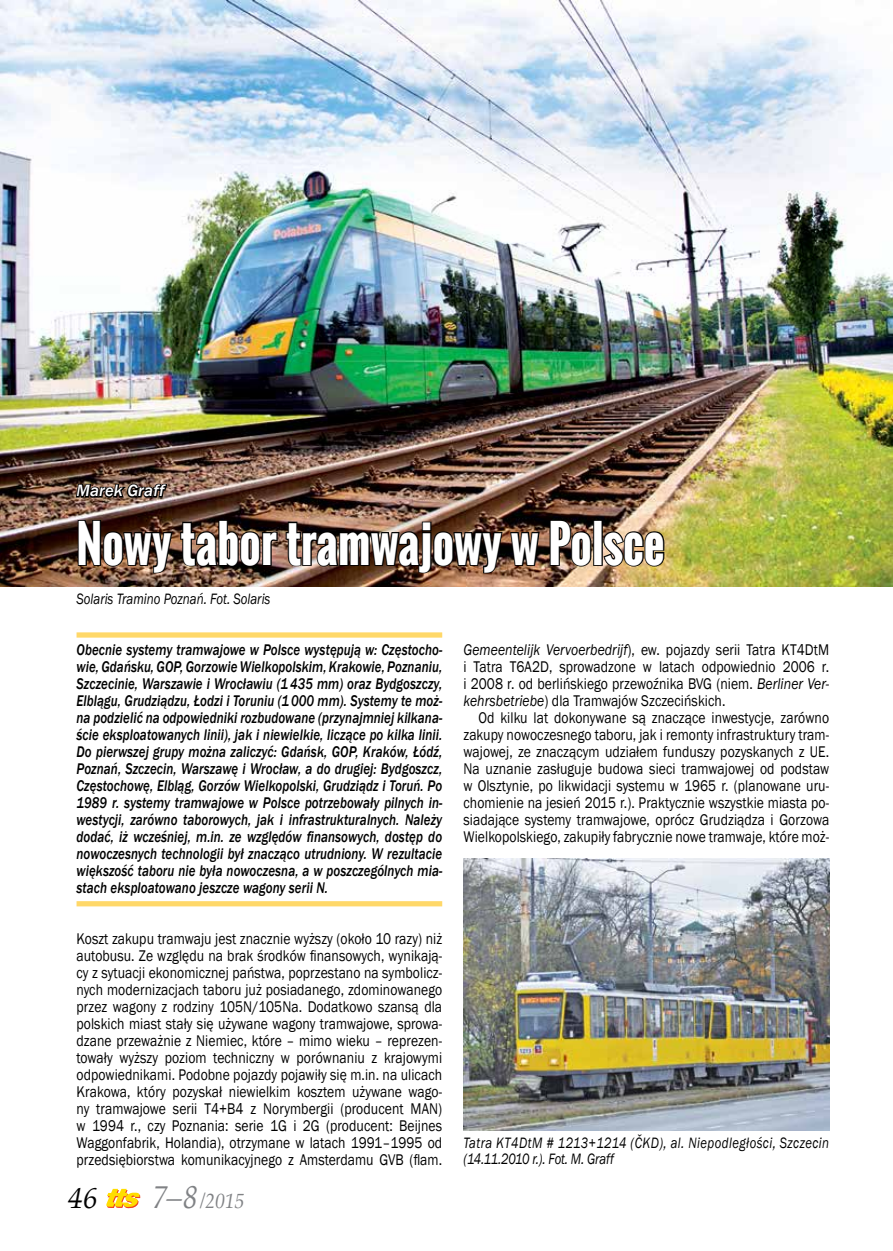
<style>
.page{position:relative;width:893px;height:1251px;background:#fff}
.page>*{position:absolute;margin:0;border:0;box-sizing:border-box;transform-origin:0 0}
.t1{font:700 49.5px "Oswald";letter-spacing:.005em;color:#fff;scale:.91 1}
.t2{font:italic 30px "Palatino Linotype";color:#000}
.t3{font:italic 21.45px "Palatino Linotype";color:#808285;scale:.91 1}
.t4{font:italic 500 16.8px "Franklin Gothic";letter-spacing:.005em;color:#fff}
.t5{font:15.9px/17px "Franklin Gothic";letter-spacing:.005em;color:#000;text-align:justify;scale:.86 1}
.t6{font:italic 500 15.9px/17px "Franklin Gothic";letter-spacing:.005em;color:#000;text-align:justify;scale:.82 1}
.t7{font:italic 15.45px/16.5px "Franklin Gothic";letter-spacing:.035em;color:#000;scale:.82 1}
.t8{font:italic 15.45px "Franklin Gothic";color:#000;scale:.83 1}
.s1{font-size:33px}
.s2{font-style:italic}
</style>
<div class="page">
<svg style="left:106px;top:1188px;width:34px;height:19px"></svg>
<img style="left:0;top:0;width:893px;height:586px">
<img style="left:74px;top:470px;width:94px;height:38px">
<img style="left:77px;top:519px;width:464px;height:55px">
<svg style="left:548px;top:519px;width:44px;height:49px;background:#553f33"></svg>
<div style="left:593px;top:520px;width:10px;height:45px;border:2px solid #000"></div>
<img style="left:602px;top:529px;width:63px;height:38px">
<div style="left:77px;top:632px;width:365px;height:5px;background:#ffd869"></div>
<div style="left:77px;top:901px;width:365px;height:5px;background:#ffd869"></div>
<img style="left:463px;top:858px;width:366px;height:272px">
<p class="t4" style="left:77px;top:480px;width:89px">Marek Graff</p>
<h1 class="t1" style="left:77px;top:506px;width:648px">Nowy tabor tramwajowy w Polsce</h1>
<p class="t8" style="left:77px;top:588px;width:235px">Solaris Tramino Poznań. Fot. Solaris</p>
<p class="t6" style="left:77px;top:641px;width:448px">Obecnie systemy tramwajowe w Polsce występują w: Częstocho&shy;wie, Gdańsku, GOP, Gorzowie Wielkopolskim, Krakowie, Poznaniu, Szczecinie, Warszawie i Wrocławiu (1435 mm) oraz Bydgoszczy, Elblągu, Grudziądzu, Łodzi i Toruniu (1000 mm). Systemy te moż&shy;na podzielić na odpowiedniki rozbudowane (przynajmniej kilkana&shy;ście eksploatowanych linii), jak i niewielkie, liczące po kilka linii.<br>Do pierwszej grupy można zaliczyć: Gdańsk, GOP, Kraków, Łódź, Poznań, Szczecin, Warszawę i Wrocław, a do drugiej: Bydgoszcz, Częstochowę, Elbląg, Gorzów Wielkopolski, Grudziądz i Toruń. Po 1989 r. systemy tramwajowe w Polsce potrzebowały pilnych in&shy;westycji, zarówno taborowych, jak i infrastrukturalnych. Należy dodać, iż wcześniej, m.in. ze względów finansowych, dostęp do nowoczesnych technologii był znacząco utrudniony. W rezultacie większość taboru nie była nowoczesna, a w poszczególnych mia&shy;stach eksploatowano jeszcze wagony serii N.</p>
<p class="t5" style="left:77px;top:930px;width:427px">Koszt zakupu tramwaju jest znacznie wyższy (około 10 razy) niż autobusu. Ze względu na brak środków finansowych, wynikają&shy;cy z sytuacji ekonomicznej państwa, poprzestano na symbolicz&shy;nych modernizacjach taboru już posiadanego, zdominowanego przez wagony z rodziny 105N/105Na. Dodatkowo szansą dla polskich miast stały się używane wagony tramwajowe, sprowa&shy;dzane przeważnie z Niemiec, które – mimo wieku – reprezen&shy;towały wyższy poziom techniczny w porównaniu z krajowymi odpowiednikami. Podobne pojazdy pojawiły się m.in. na ulicach Krakowa, który pozyskał niewielkim kosztem używane wago&shy;ny tramwajowe serii T4+B4 z Norymbergii (producent MAN) w 1994 r., czy Poznania: serie 1G i 2G (producent: Beijnes Waggonfabrik, Holandia), otrzymane w latach 1991–1995 od przedsiębiorstwa komunikacyjnego z Amsterdamu GVB (flam.</p>
<h2 class="t2" style="left:68px;top:1176px;width:31px">46</h2>
<h3 class="t3" style="left:153px;top:1185px;width:102px"><span class="s1">7–8</span> /2015</h3>
<p class="t5" style="left:463px;top:641px;width:427px"><span class="s2">Gemeentelijk Vervoerbedrijf</span>), ew. pojazdy serii Tatra KT4DtM i Tatra T6A2D, sprowadzone w latach odpowiednio 2006 r. i 2008 r. od berlińskiego przewoźnika BVG (niem. <span class="s2">Berliner Ver&shy;kehrsbetriebe</span>) dla Tramwajów Szczecińskich.</p>
<p class="t5" style="left:463px;top:709px;width:427px;text-indent:15px">Od kilku lat dokonywane są znaczące inwestycje, zarówno zakupy nowoczesnego taboru, jak i remonty infrastruktury tram&shy;wajowej, ze znaczącym udziałem funduszy pozyskanych z UE.<br>Na uznanie zasługuje budowa sieci tramwajowej od podstaw w Olsztynie, po likwidacji systemu w 1965 r. (planowane uru&shy;chomienie na jesień 2015 r.). Praktycznie wszystkie miasta po&shy;siadające systemy tramwajowe, oprócz Grudziądza i Gorzowa Wielkopolskiego, zakupiły fabrycznie nowe tramwaje, które moż-</p>
<p class="t7" style="left:463px;top:1134px;width:447px">Tatra KT4DtM # 1213+1214 (ČKD), al. Niepodległości, Szczecin (14.11.2010 r.). Fot. M. Graff</p>
</div>
